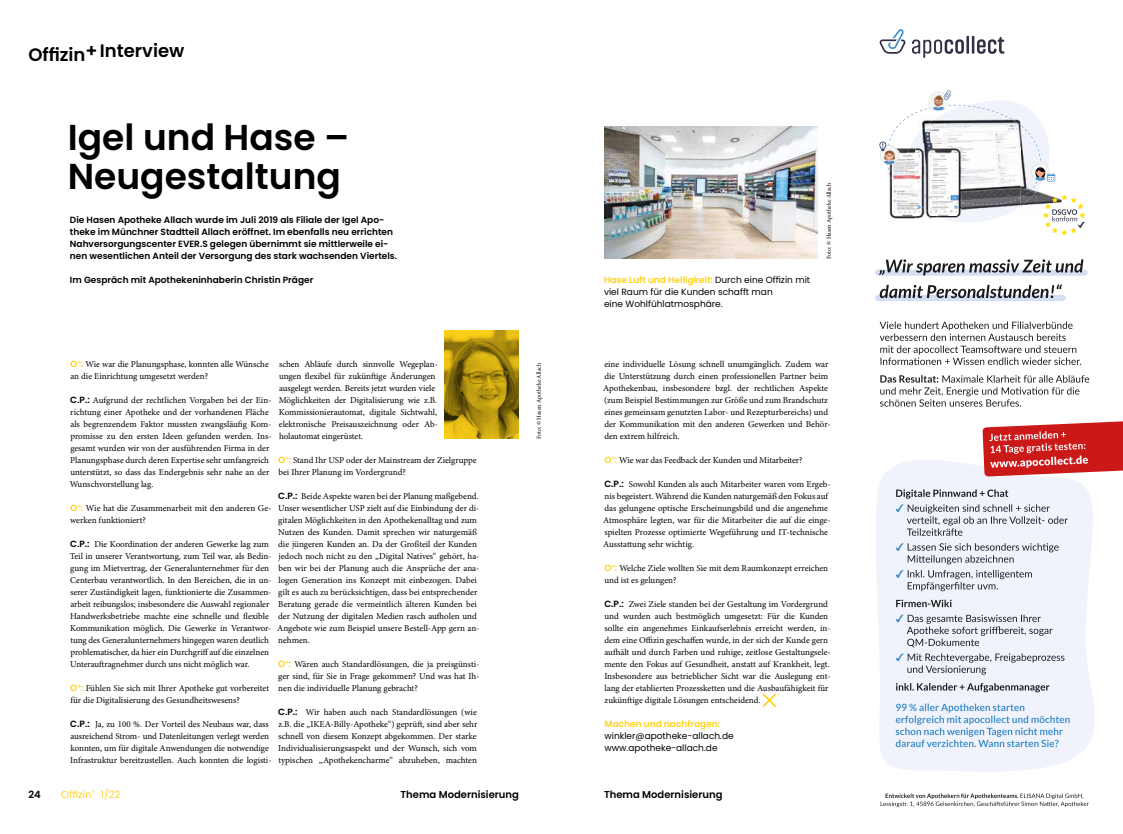
<style>
.page{position:relative;width:1123px;height:834px;background:#fff}
.page>*{position:absolute;margin:0;border:0;box-sizing:border-box;transform-origin:0 0}
.t1{font:600 36px/39px "Poppins";color:#000}
.t2{font:600 18px "Poppins";color:#000}
.t3{font:600 10px "Poppins";color:#000}
.t4{font:10px "Poppins";color:#ffd218}
.t5{font:9px/12px "Minion Pro";letter-spacing:-.005em;color:#000}
.t6{font:600 9px/12px "Poppins";color:#000}
.t7{font:9px/12px "Poppins";color:#000}
.t8{font:600 9px "Poppins";color:#ffd218}
.t9{font:6px "Minion Pro";letter-spacing:-.005em;color:#000}
.s1{font-family:"Poppins";font-weight:600;color:#ffd218}
.s2{font-family:"Poppins";font-weight:600}
.s3{font-weight:600;color:#ffd218}
</style>
<div class="page">
<svg style="left:762px;top:693px;width:14px;height:14px"></svg>
<img style="left:604px;top:126px;width:214px;height:133px">
<svg style="left:444px;top:331px;width:75px;height:108px;background:#ab8c0f"></svg>
<svg style="left:876px;top:460px;width:219px;height:312px;fill:#f0f3fb"></svg>
<div style="left:875px;top:295px;width:190px;height:6px;background:#d5dff3;border-radius:3px"></div>
<svg style="left:879px;top:29px;width:125px;height:29px"></svg>
<div style="left:875px;top:269px;width:212px;height:6px;background:#d5dff3;border-radius:3px"></div>
<svg style="left:879px;top:284px;width:183px;height:14px"></svg>
<svg style="left:879px;top:259px;width:204px;height:16px"></svg>
<svg style="left:880px;top:375px;width:209px;height:31px"></svg>
<svg style="left:879px;top:321px;width:202px;height:44px"></svg>
<svg style="left:895px;top:703px;width:174px;height:44px"></svg>
<svg style="left:896px;top:683px;width:153px;height:9px"></svg>
<svg style="left:895px;top:653px;width:169px;height:21px"></svg>
<svg style="left:895px;top:614px;width:157px;height:33px"></svg>
<svg style="left:896px;top:599px;width:55px;height:8px"></svg>
<svg style="left:895px;top:570px;width:136px;height:21px"></svg>
<svg style="left:895px;top:543px;width:163px;height:21px"></svg>
<svg style="left:895px;top:504px;width:172px;height:31px"></svg>
<svg style="left:896px;top:489px;width:112px;height:9px"></svg>
<svg style="left:880px;top:793px;width:208px;height:13px"></svg>
<svg style="left:879px;top:90px;width:206px;height:145px"></svg>
<svg style="left:982px;top:421px;width:141px;height:55px;background:#d54949"></svg>
<h2 class="t2" style="left:28px;top:41px;width:157px">Offizin+Interview</h2>
<h1 class="t1" style="left:68px;top:118px;width:283px">Igel und Hase –<br>Neugestaltung</h1>
<p class="t6" style="left:70px;top:213px;width:329px">Die Hasen Apotheke Allach wurde im Juli 2019 als Filiale der Igel Apo&shy;theke im Münchner Stadtteil Allach eröffnet. Im ebenfalls neu errichten Nahversorgungscenter EVER.S gelegen übernimmt sie mittlerweile ei&shy;nen wesentlichen Anteil der Versorgung des stark wachsenden Viertels.</p>
<p class="t6" style="left:70px;top:273px;width:245px">Im Gespräch mit Apothekeninhaberin Christin Präger</p>
<p class="t5" style="left:279px;top:358px;width:160px">schen Abläufe durch sinnvolle Wegeplan&shy;ungen flexibel für zukünftige Änderungen ausgelegt werden. Bereits jetzt wurden viele Möglichkeiten der Digitalisierung wie z.B.<br>Kommissionierautomat, digitale Sichtwahl, elektronische Preisauszeichnung oder Ab&shy;holautomat eingerüstet.</p>
<p class="t5" style="left:70px;top:358px;width:200px"><span class="s1">O</span><sup>+</sup><span class="s1">:</span> Wie war die Planungsphase, konnten alle Wünsche an die Einrichtung umgesetzt werden?</p>
<p class="t5" style="left:70px;top:394px;width:203px"><span class="s2">C.P.:</span> Aufgrund der rechtlichen Vorgaben bei der Ein&shy;richtung einer Apotheke und der vorhandenen Fläche als begrenzendem Faktor mussten zwangsläufig Kom&shy;promisse zu den ersten Ideen gefunden werden. Ins&shy;gesamt wurden wir von der ausführenden Firma in der Planungsphase durch deren Expertise sehr umfangreich unterstützt, so dass das Endergebnis sehr nahe an der Wunschvorstellung lag.</p>
<p class="t5" style="left:70px;top:502px;width:203px"><span class="s1">O</span><sup>+</sup><span class="s1">:</span> Wie hat die Zusammenarbeit mit den anderen Ge&shy;werken funktioniert?</p>
<p class="t5" style="left:70px;top:538px;width:203px"><span class="s2">C.P.:</span> Die Koordination der anderen Gewerke lag zum Teil in unserer Verantwortung, zum Teil war, als Bedin&shy;gung im Mietvertrag, der Generalunternehmer für den Centerbau verantwortlich. In den Bereichen, die in un&shy;serer Zuständigkeit lagen, funktionierte die Zusammen&shy;arbeit reibungslos; insbesondere die Auswahl regionaler Handwerksbetriebe machte eine schnelle und flexible Kommunikation möglich. Die Gewerke in Verantwor&shy;tung des Generalunternehmers hingegen waren deutlich problematischer, da hier ein Durchgriff auf die einzelnen Unterauftragnehmer durch uns nicht möglich war.</p>
<p class="t5" style="left:70px;top:682px;width:200px"><span class="s1">O</span><sup>+</sup><span class="s1">:</span> Fühlen Sie sich mit Ihrer Apotheke gut vorbereitet für die Digitalisierung des Gesundheitswesens?</p>
<p class="t5" style="left:70px;top:718px;width:203px"><span class="s2">C.P.:</span> Ja, zu 100 %. Der Vorteil des Neubaus war, dass ausreichend Strom- und Datenleitungen verlegt werden konnten, um für digitale Anwendungen die notwendige Infrastruktur bereitzustellen. Auch konnten die logisti-</p>
<p class="t5" style="left:278px;top:454px;width:200px"><span class="s1">O</span><sup>+</sup><span class="s1">:</span> Stand Ihr USP oder der Mainstream der Zielgruppe bei Ihrer Planung im Vordergrund?</p>
<p class="t5" style="left:277px;top:490px;width:204px"><span class="s2">C.P.:</span> Beide Aspekte waren bei der Planung maßgebend.<br>Unser wesentlicher USP zielt auf die Einbindung der di&shy;gitalen Möglichkeiten in den Apothekenalltag und zum Nutzen des Kunden. Damit sprechen wir naturgemäß die jüngeren Kunden an. Da der Großteil der Kunden jedoch noch nicht zu den „Digital Natives“ gehört, ha&shy;ben wir bei der Planung auch die Ansprüche der ana&shy;logen Generation ins Konzept mit einbezogen. Dabei gilt es auch zu berücksichtigen, dass bei entsprechender Beratung gerade die vermeintlich älteren Kunden bei der Nutzung der digitalen Medien rasch aufholen und Angebote wie zum Beispiel unsere Bestell-App gern an&shy;nehmen.</p>
<p class="t5" style="left:278px;top:658px;width:203px;text-align:justify"><span class="s1">O</span><sup>+</sup><span class="s1">:</span> Wären auch Standardlösungen, die ja preisgünsti&shy;ger sind, für Sie in Frage gekommen? Und was hat Ih&shy;nen die individuelle Planung gebracht?</p>
<p class="t5" style="left:278px;top:706px;width:201px;text-align:justify"><span class="s2">C.P.:</span> Wir haben auch nach Standardlösungen (wie z.B. die „IKEA-Billy-Apotheke“) geprüft, sind aber sehr schnell von diesem Konzept abgekommen. Der starke Individualisierungsaspekt und der Wunsch, sich vom typischen „Apothekencharme“ abzuheben, machten</p>
<p class="t4" style="left:61px;top:788px;width:61px">Offizin<sup>+</sup> 1/22</p>
<p class="t3" style="left:28px;top:788px;width:14px">24</p>
<p class="t3" style="left:400px;top:788px;width:120px">Thema Modernisierung</p>
<p class="t9" style="left:535px;top:439px;width:77px;rotate:-90deg">Foto: © Hasen Apotheke Allach</p>
<p class="t7" style="left:604px;top:273px;width:208px"><span class="s3">Hase Luft und Helligkeit:</span> Durch eine Offizin mit viel Raum für die Kunden schafft man<br>eine Wohlfühlatmosphäre.</p>
<p class="t9" style="left:825px;top:259px;width:77px;rotate:-90deg">Foto: © Hasen Apotheke Allach</p>
<p class="t5" style="left:603px;top:358px;width:229px">eine individuelle Lösung schnell unumgänglich. Zudem war die Unterstützung durch einen professionellen Partner beim Apothekenbau, insbesondere bzgl. der rechtlichen Aspekte (zum Beispiel Bestimmungen zur Größe und zum Brandschutz eines gemeinsam genutzten Labor- und Rezepturbereichs) und der Kommunikation mit den anderen Gewerken und Behör&shy;den extrem hilfreich.</p>
<p class="t5" style="left:604px;top:454px;width:200px"><span class="s1">O</span><sup>+</sup><span class="s1">:</span> Wie war das Feedback der Kunden und Mitarbeiter?</p>
<p class="t5" style="left:603px;top:478px;width:229px"><span class="s2">C.P.:</span> Sowohl Kunden als auch Mitarbeiter waren vom Ergeb&shy;nis begeistert. Während die Kunden naturgemäß den Fokus auf das gelungene optische Erscheinungsbild und die angenehme Atmosphäre legten, war für die Mitarbeiter die auf die einge&shy;spielten Prozesse optimierte Wegeführung und IT-technische Ausstattung sehr wichtig.</p>
<p class="t5" style="left:604px;top:562px;width:225px"><span class="s1">O</span><sup>+</sup><span class="s1">:</span> Welche Ziele wollten Sie mit dem Raumkonzept erreichen und ist es gelungen?</p>
<p class="t5" style="left:604px;top:598px;width:228px"><span class="s2">C.P.:</span> Zwei Ziele standen bei der Gestaltung im Vordergrund und wurden auch bestmöglich umgesetzt: Für die Kunden sollte ein angenehmes Einkaufserlebnis erreicht werden, in&shy;dem eine Offizin geschaffen wurde, in der sich der Kunde gern aufhält und durch Farben und ruhige, zeitlose Gestaltungsele&shy;mente den Fokus auf Gesundheit, anstatt auf Krankheit, legt.<br>Insbesondere aus betrieblicher Sicht war die Auslegung ent&shy;lang der etablierten Prozessketten und die Ausbaufähigkeit für zukünftige digitale Lösungen entscheidend.</p>
<p class="t8" style="left:604px;top:718px;width:117px">Machen und nachfragen:</p>
<p class="t7" style="left:604px;top:729px;width:131px">winkler@apotheke-allach.de www.apotheke-allach.de</p>
<p class="t3" style="left:604px;top:788px;width:120px">Thema Modernisierung</p>
</div>
